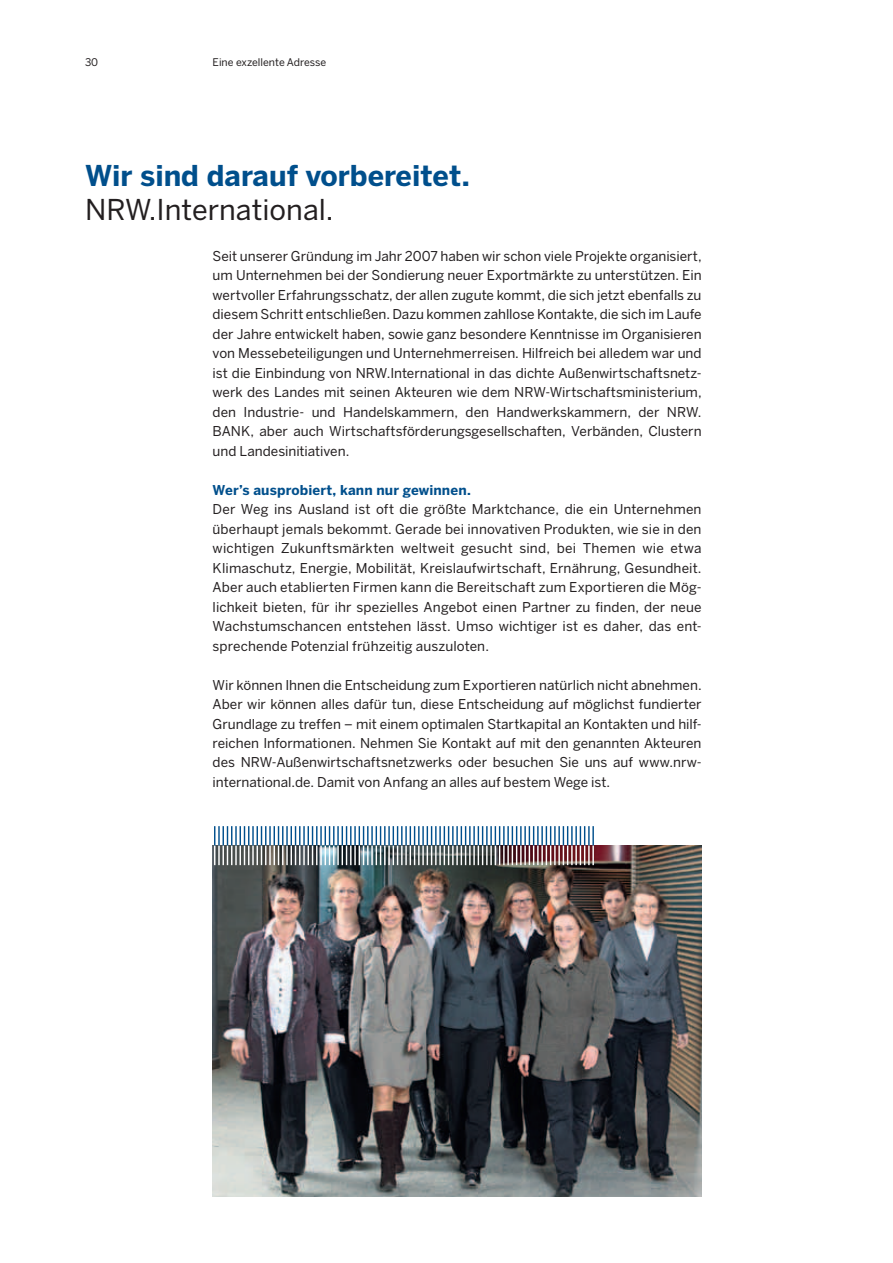
<style>
.page{position:relative;width:893px;height:1263px;background:#fff}
.page>*{position:absolute;margin:0;border:0;box-sizing:border-box;transform-origin:0 0}
.t1{font:700 28.5px "Benton Sans";color:#004f8c}
.t2{font:28.5px "Benton Sans";color:#231f20}
.t3{font:13.5px/19.5px "Benton Sans";color:#231f20;text-align:justify}
.t4{font:700 13.5px "Benton Sans";letter-spacing:.01em;color:#004f8c}
.t5{font:10.5px "Benton Sans";color:#231f20}
</style>
<div class="page">
<img style="left:213px;top:846px;width:489px;height:351px">
<img style="left:214px;top:826px;width:380px;height:39px">
<p class="t5" style="left:85px;top:56px;width:15px">30</p>
<p class="t5" style="left:213px;top:56px;width:115px">Eine exzellente Adresse</p>
<h1 class="t1" style="left:85px;top:158px;width:386px">Wir sind darauf vorbereitet.</h1>
<h1 class="t2" style="left:85px;top:193px;width:250px">NRW.International.</h1>
<p class="t3" style="left:213px;top:246px;width:491px">Seit unserer Gründung im Jahr 2007 haben wir schon viele Projekte organisiert, um Unternehmen bei der Sondierung neuer Exportmärkte zu unterstützen. Ein wertvoller Erfahrungsschatz, der allen zugute kommt, die sich jetzt ebenfalls zu diesem Schritt entschließen. Dazu kommen zahllose Kontakte, die sich im Laufe der Jahre entwickelt haben, sowie ganz besondere Kenntnisse im Organisieren von Messebeteiligungen und Unternehmerreisen. Hilfreich bei alledem war und ist die Einbindung von NRW.International in das dichte Außenwirtschaftsnetz&shy;werk des Landes mit seinen Akteuren wie dem NRW-Wirtschaftsministerium, den Industrie- und Handelskammern, den Handwerkskammern, der NRW.<br>BANK, aber auch Wirtschaftsförderungsgesellschaften, Verbänden, Clustern und Landesinitiativen.</p>
<p class="t4" style="left:213px;top:482px;width:260px">Wer’s ausprobiert, kann nur gewinnen.</p>
<p class="t3" style="left:213px;top:499px;width:490px">Der Weg ins Ausland ist oft die größte Marktchance, die ein Unternehmen überhaupt jemals bekommt. Gerade bei innovativen Produkten, wie sie in den wichtigen Zukunftsmärkten weltweit gesucht sind, bei Themen wie etwa Klimaschutz, Energie, Mobilität, Kreislaufwirtschaft, Ernährung, Gesundheit.<br>Aber auch etablierten Firmen kann die Bereitschaft zum Exportieren die Mög&shy;lichkeit bieten, für ihr spezielles Angebot einen Partner zu finden, der neue Wachstumschancen entstehen lässt. Umso wichtiger ist es daher, das ent&shy;sprechende Potenzial frühzeitig auszuloten.</p>
<p class="t3" style="left:213px;top:675px;width:491px">Wir können Ihnen die Entscheidung zum Exportieren natürlich nicht abnehmen.<br>Aber wir können alles dafür tun, diese Entscheidung auf möglichst fundierter Grundlage zu treffen – mit einem optimalen Startkapital an Kontakten und hilf&shy;reichen Informationen. Nehmen Sie Kontakt auf mit den genannten Akteuren des NRW-Außenwirtschaftsnetzwerks oder besuchen Sie uns auf www.nrw&shy;international.de. Damit von Anfang an alles auf bestem Wege ist.</p>
</div>
